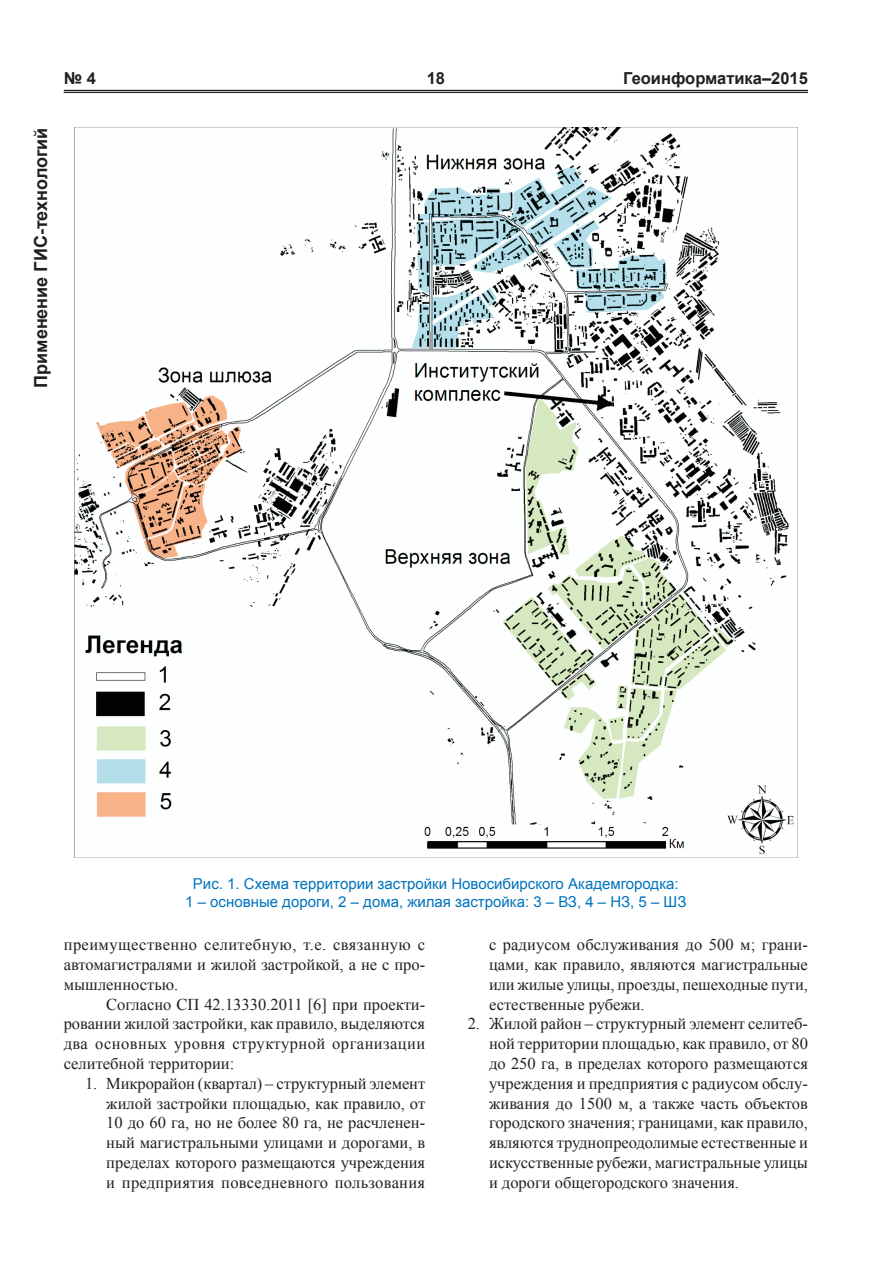
<style>
.page{position:relative;width:893px;height:1263px;background:#fff}
.page>*{position:absolute;margin:0;border:0;box-sizing:border-box;transform-origin:0 0}
.t1{font:700 18px "Arial";color:#231f20}
.t2{font:16.5px/19.8px "Times New Roman";color:#231f20;text-align:justify}
.t3{font:700 16.5px "Arial";color:#231f20}
.t4{font:15px/18px "Arial";color:#0073bd;text-align:center}
</style>
<div class="page">
<hr style="left:64px;top:90px;width:744px;height:1px;background:#231f20">
<hr style="left:64px;top:92px;width:744px;height:1px;background:#231f20">
<img style="left:75px;top:128px;width:722px;height:730px">
<p class="t3" style="left:64px;top:68px;width:34px">№ 4</p>
<p class="t3" style="left:427px;top:68px;width:20px">18</p>
<p class="t3" style="left:623px;top:68px;width:186px">Геоинформатика–2015</p>
<p class="t1" style="left:29px;top:388px;width:262px;rotate:-90deg">Применение ГИС-технологий</p>
<p class="t4" style="left:185px;top:875px;width:503px">Рис. 1. Схема территории застройки Новосибирского Академгородка:<br>1 – основные дороги, 2 – дома, жилая застройка: 3 – ВЗ, 4 – НЗ, 5 – ШЗ</p>
<p class="t2" style="left:64px;top:934px;width:363px">преимущественно селитебную, т.е. связанную с автомагистралями и жилой застройкой, а не с про&shy;мышленностью.</p>
<p class="t2" style="left:64px;top:994px;width:363px;text-indent:43px">Согласно СП 42.13330.2011 [6] при проекти&shy;ровании жилой застройки, как правило, выделяются два основных уровня структурной организации селитебной территории:</p>
<p class="t2" style="left:106px;top:1073px;width:320px;text-indent:-21px">1. Микрорайон (квартал) – структурный элемент жилой застройки площадью, как правило, от 10 до 60 га, но не более 80 га, не расчленен&shy;ный магистральными улицами и дорогами, в пределах которого размещаются учреждения и предприятия повседневного пользования</p>
<p class="t2" style="left:489px;top:934px;width:320px">с радиусом обслуживания до 500 м; грани&shy;цами, как правило, являются магистральные или жилые улицы, проезды, пешеходные пути, естественные рубежи.</p>
<p class="t2" style="left:489px;top:1014px;width:320px;text-indent:-21px">2. Жилой район – структурный элемент селитеб&shy;ной территории площадью, как правило, от 80 до 250 га, в пределах которого размещаются учреждения и предприятия с радиусом обслу&shy;живания до 1500 м, а также часть объектов городского значения; границами, как правило, являются труднопреодолимые естественные и искусственные рубежи, магистральные улицы и дороги общегородского значения.</p>
</div>
